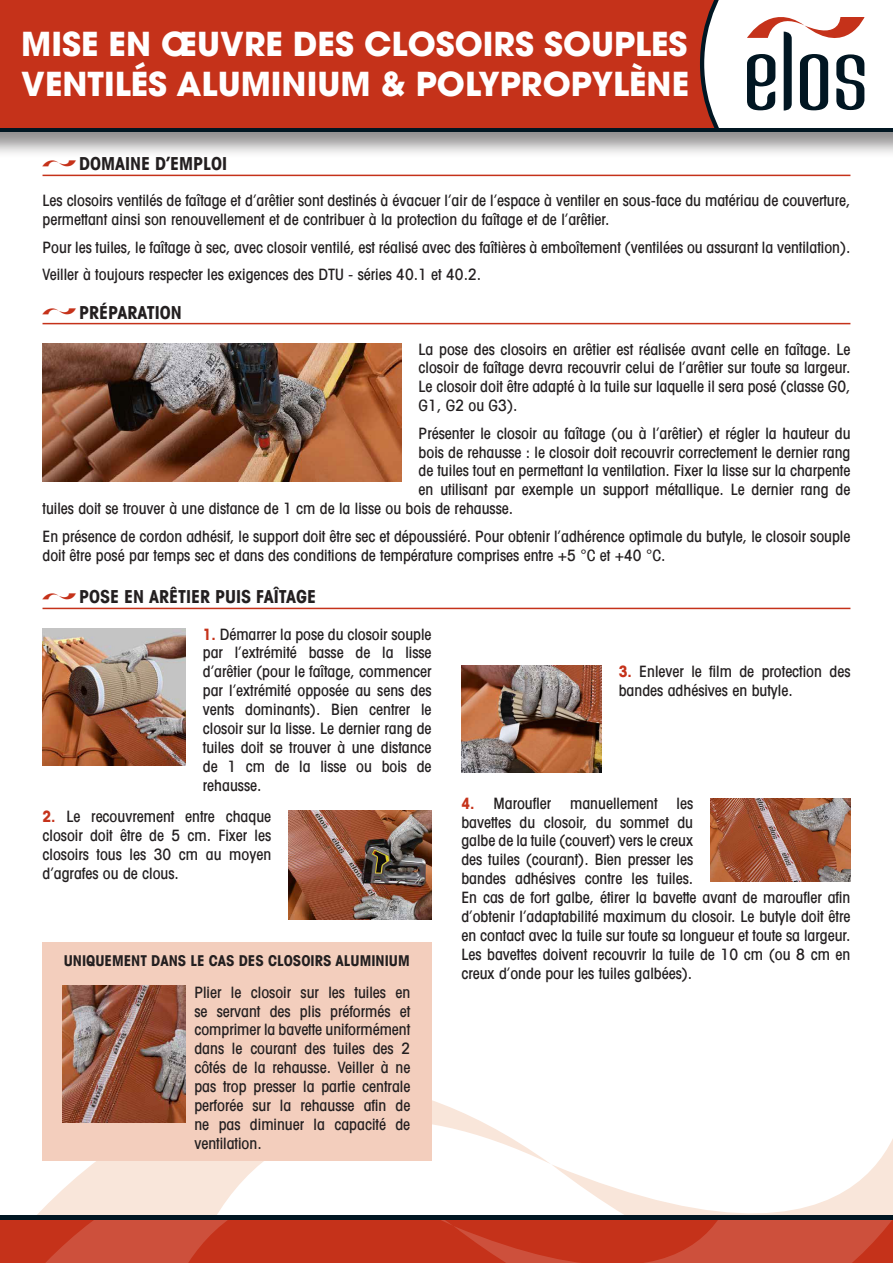
<style>
.page{position:relative;width:893px;height:1263px;background:#fff}
.page>*{position:absolute;margin:0;border:0;box-sizing:border-box;transform-origin:0 0}
.t1{font:700 33px/39.6px "Avant Garde";color:#fff}
.t2{font:700 condensed 18px "Avant Garde";color:#231f20}
.t3{font:500 condensed 15.75px/18.9px "Avant Garde";color:#231f20}
.t4{font:700 condensed 15px "Avant Garde";color:#231f20}
.s1{font-weight:700;color:#c5321a}
</style>
<div class="page">
<div style="left:0;top:0;width:893px;height:159px;background:#231f20;opacity:.5"></div>
<div style="left:0;top:0;width:893px;height:132px;background:#011622"></div>
<div style="left:0;top:0;width:893px;height:128px;background:#c5321a"></div>
<svg style="left:700px;top:0;width:193px;height:128px;background:#d3cdcd"></svg>
<svg style="left:37px;top:1081px;width:856px;height:134px"></svg>
<div style="left:0;top:1215px;width:893px;height:5px;background:#011622"></div>
<svg style="left:0;top:1220px;width:893px;height:43px;background:#c83d27"></svg>
<hr style="left:43px;top:175px;width:807px;height:1px;background:#c5321a">
<hr style="left:43px;top:323px;width:807px;height:1px;background:#c5321a">
<hr style="left:43px;top:608px;width:807px;height:1px;background:#c5321a">
<img style="left:43px;top:344px;width:359px;height:137px">
<img style="left:42px;top:628px;width:144px;height:137px">
<img style="left:461px;top:666px;width:141px;height:106px">
<div style="left:43px;top:942px;width:389px;height:48px;background:#f3cebd"></div>
<div style="left:43px;top:982px;width:389px;height:178px;background:#f3cebd"></div>
<img style="left:288px;top:811px;width:144px;height:109px">
<img style="left:63px;top:985px;width:123px;height:138px">
<img style="left:710px;top:798px;width:140px;height:84px">
<h1 class="t1" style="left:21px;top:24px;width:669px">MISE EN ŒUVRE DES CLOSOIRS SOUPLES<br>VENTILÉS ALUMINIUM &amp; POLYPROPYLÈNE</h1>
<p class="t2" style="left:79px;top:152px;width:150px">DOMAINE D’EMPLOI</p>
<p class="t3" style="left:43px;top:191px;width:810px">Les closoirs ventilés de faîtage et d’arêtier sont destinés à évacuer l’air de l’espace à ventiler en sous-face du matériau de couverture, permettant ainsi son renouvellement et de contribuer à la protection du faîtage et de l’arêtier.</p>
<p class="t3" style="left:43px;top:233px;width:809px;line-height:27.5px">Pour les tuiles, le faîtage à sec, avec closoir ventilé, est réalisé avec des faîtières à emboîtement (ventilées ou assurant la ventilation).<br>Veiller à toujours respecter les exigences des DTU - séries 40.1 et 40.2.</p>
<p class="t2" style="left:79px;top:301px;width:104px">PRÉPARATION</p>
<p class="t3" style="left:419px;top:339px;width:433px;text-align:justify">La pose des closoirs en arêtier est réalisée avant celle en faîtage. Le closoir de faîtage devra recouvrir celui de l’arêtier sur toute sa largeur.<br>Le closoir doit être adapté à la tuile sur laquelle il sera posé (classe G0, G1, G2 ou G3).</p>
<p class="t3" style="left:419px;top:423px;width:433px">Présenter le closoir au faîtage (ou à l’arêtier) et régler la hauteur du</p>
<p class="t3" style="left:419px;top:442px;width:433px">bois de rehausse : le closoir doit recouvrir correctement le dernier rang</p>
<p class="t3" style="left:419px;top:461px;width:433px">de tuiles tout en permettant la ventilation. Fixer la lisse sur la charpente</p>
<p class="t3" style="left:419px;top:480px;width:433px">en utilisant par exemple un support métallique. Le dernier rang de</p>
<p class="t3" style="left:43px;top:499px;width:472px">tuiles doit se trouver à une distance de 1 cm de la lisse ou bois de rehausse.</p>
<p class="t3" style="left:43px;top:526px;width:809px">En présence de cordon adhésif, le support doit être sec et dépoussiéré. Pour obtenir l’adhérence optimale du butyle, le closoir souple doit être posé par temps sec et dans des conditions de température comprises entre +5 °C et +40 °C.</p>
<p class="t2" style="left:79px;top:585px;width:239px">POSE EN ARÊTIER PUIS FAÎTAGE</p>
<p class="t3" style="left:203px;top:624px;width:230px;text-align:justify"><span class="s1">1.</span> Démarrer la pose du closoir souple par l’extrémité basse de la lisse d’arêtier (pour le faîtage, commencer par l’extrémité opposée au sens des vents dominants). Bien centrer le closoir sur la lisse. Le dernier rang de tuiles doit se trouver à une distance de 1 cm de la lisse ou bois de rehausse.</p>
<p class="t3" style="left:43px;top:807px;width:230px;text-align:justify"><span class="s1">2.</span> Le recouvrement entre chaque closoir doit être de 5 cm. Fixer les closoirs tous les 30 cm au moyen d’agrafes ou de clous.</p>
<p class="t3" style="left:619px;top:662px;width:233px"><span class="s1">3.</span> Enlever le film de protection des bandes adhésives en butyle.</p>
<p class="t3" style="left:461px;top:793px;width:391px"><span class="s1">4.</span> Maroufler manuellement les<br>bavettes du closoir, du sommet du<br>galbe de la tuile (couvert) vers le creux<br>des tuiles (courant). Bien presser les<br>bandes adhésives contre les tuiles.<br>En cas de fort galbe, étirer la bavette avant de maroufler afin d’obtenir l’adaptabilité maximum du closoir. Le butyle doit être en contact avec la tuile sur toute sa longueur et toute sa largeur.<br>Les bavettes doivent recouvrir la tuile de 10 cm (ou 8 cm en creux d’onde pour les tuiles galbées).</p>
<p class="t4" style="left:64px;top:951px;width:347px">UNIQUEMENT DANS LE CAS DES CLOSOIRS ALUMINIUM</p>
<p class="t3" style="left:194px;top:982px;width:217px;text-align:justify">Plier le closoir sur les tuiles en se servant des plis préformés et comprimer la bavette uniformément dans le courant des tuiles des 2 côtés de la rehausse. Veiller à ne pas trop presser la partie centrale perforée sur la rehausse afin de ne pas diminuer la capacité de ventilation.</p>
</div>
